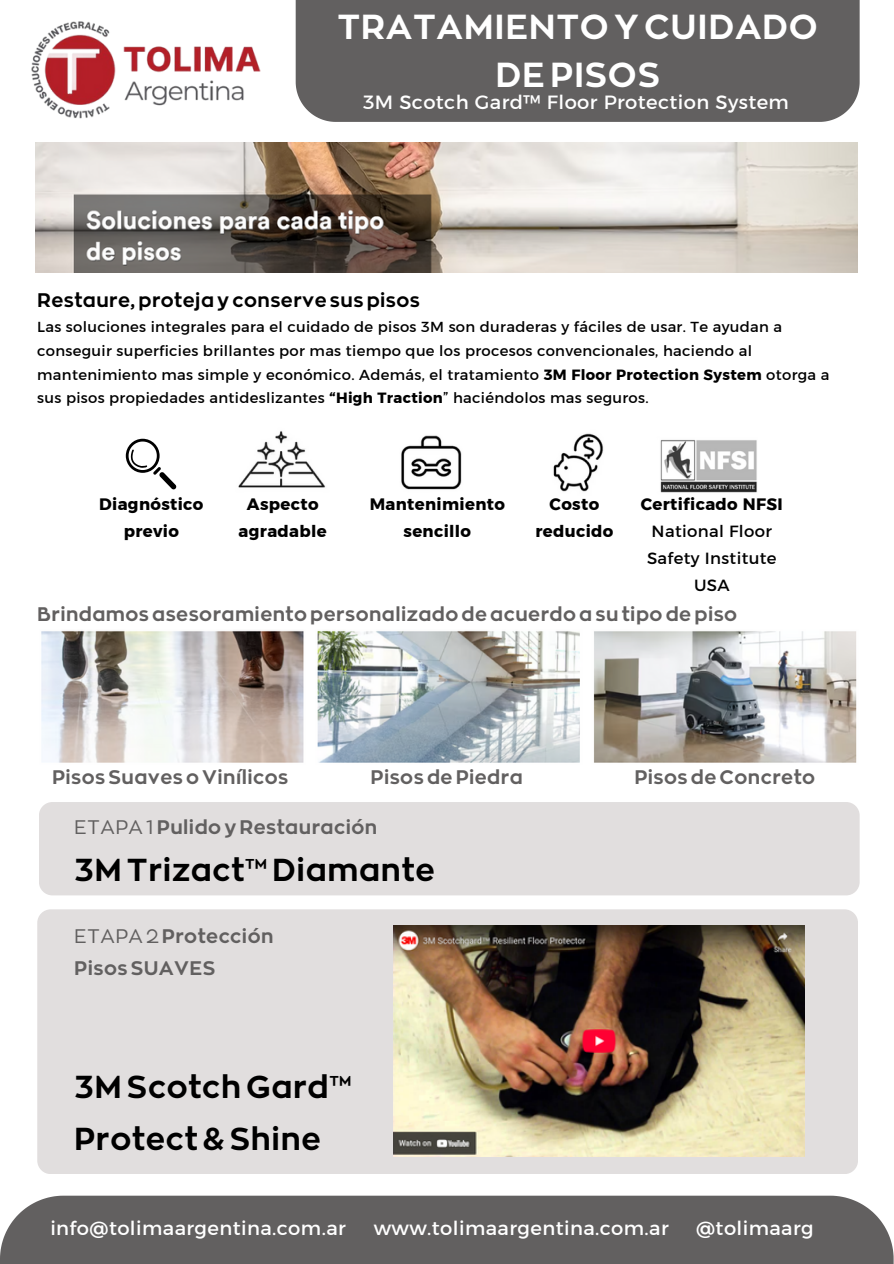
<style>
.page{position:relative;width:894px;height:1264px;background:#fff}
.page>*{position:absolute;margin:0;border:0;box-sizing:border-box;transform-origin:0 0}
.t1{font:34.5px/47.2px "RTL Corporative Bold";letter-spacing:.02em;color:#fff;text-align:center}
.t2{font:31.5px/51.8px "RTL Corporative Bold";letter-spacing:.02em;color:#000}
.t3{font:19.5px/31.5px "RTL Corporative Bold";letter-spacing:.02em;color:#626060}
.t4{font:19.5px "Kief Montaser Regular";letter-spacing:.02em;color:#fff}
.t5{font:19.5px "RTL Corporative Bold";letter-spacing:.02em;color:#000}
.t6{font:16.5px/27px "Kief Montaser Bold";letter-spacing:.02em;color:#000;text-align:center}
.t7{font:16.5px/27px "Kief Montaser Regular";letter-spacing:.02em;color:#000;text-align:center}
.t8{font:14.85px/23.7px "Kief Montaser Regular";letter-spacing:.02em;color:#000}
.s1{font-family:"Kief Montaser Bold"}
.s2{font-family:"RTL Corporative Regular"}
</style>
<div class="page">
<div style="left:0;top:1195px;width:893px;height:68px;background:#626060"></div>
<div style="left:295px;top:0;width:564px;height:122px;background:#626060"></div>
<img style="left:31px;top:21px;width:230px;height:98px">
<img style="left:36px;top:142px;width:821px;height:130px">
<img style="left:238px;top:431px;width:519px;height:62px">
<svg style="left:126px;top:439px;width:50px;height:50px"></svg>
<img style="left:41px;top:630px;width:816px;height:133px">
<div style="left:37px;top:909px;width:820px;height:265px;background:#e1dede;border-radius:14px"></div>
<div style="left:39px;top:802px;width:820px;height:93px;background:#e1dede;border-radius:13px"></div>
<img style="left:393px;top:925px;width:411px;height:231px">
<p class="t1" style="left:337px;top:1px;width:482px">TRATAMIENTO Y CUIDADO<br>DEPISOS</p>
<h4 class="t4" style="left:363px;top:90px;width:427px">3M Scotch Gard™ Floor Protection System</h4>
<h5 class="t5" style="left:37px;top:287px;width:384px">Restaure,protejay conserve suspisos</h5>
<h5 class="t8" style="left:37px;top:315px;width:793px">Las soluciones integrales para el cuidado de pisos 3M son duraderas y fáciles de usar. Te ayudan a conseguir superficies brillantes por mas tiempo que los procesos convencionales, haciendo al mantenimiento mas simple y económico. Además, el tratamiento <span class="s1">3M Floor Protection System</span> otorga a sus pisos propiedades antideslizantes <span class="s1">“High Traction</span>” haciéndolos mas seguros.</h5>
<h4 class="t6" style="left:99px;top:491px;width:106px">Diagnóstico previo</h4>
<p class="t7" style="left:640px;top:491px;width:144px"><span class="s1">Certificado NFSI<br></span>National Floor<br>Safety Institute<br>USA</p>
<p class="t6" style="left:238px;top:491px;width:90px">Aspecto agradable</p>
<p class="t6" style="left:369px;top:491px;width:137px">Mantenimiento sencillo</p>
<h1 class="t6" style="left:535px;top:491px;width:80px">Costo reducido</h1>
<h5 class="t3" style="left:37px;top:597px;width:701px">Brindamosasesoramientopersonalizadodeacuerdoasu tipodepiso</h5>
<h6 class="t3" style="left:52px;top:760px;width:238px">Pisos Suaveso Vinílicos</h6>
<h3 class="t3" style="left:370px;top:760px;width:154px">PisosdePiedra</h3>
<p class="t3" style="left:634px;top:760px;width:182px">Pisosde Concreto</p>
<h5 class="t3" style="left:74px;top:809px;width:304px"><span class="s2">ETAPA 1</span>Pulidoy Restauración</h5>
<h3 class="t2" style="left:74px;top:841px;width:362px">3M Trizact™ Diamante</h3>
<h3 class="t3" style="left:74px;top:919px;width:201px"><span class="s2">ETAPA 2</span>Protección<br>Pisos SUAVES</h3>
<h3 class="t2" style="left:74px;top:1058px;width:278px">3M Scotch Gard™<br>Protect&amp;Shine</h3>
<p class="t4" style="left:50px;top:1216px;width:297px">info@tolimaargentina.com.ar</p>
<p class="t4" style="left:373px;top:1216px;width:296px">www.tolimaargentina.com.ar</p>
<p class="t4" style="left:696px;top:1216px;width:119px">@tolimaarg</p>
</div>
